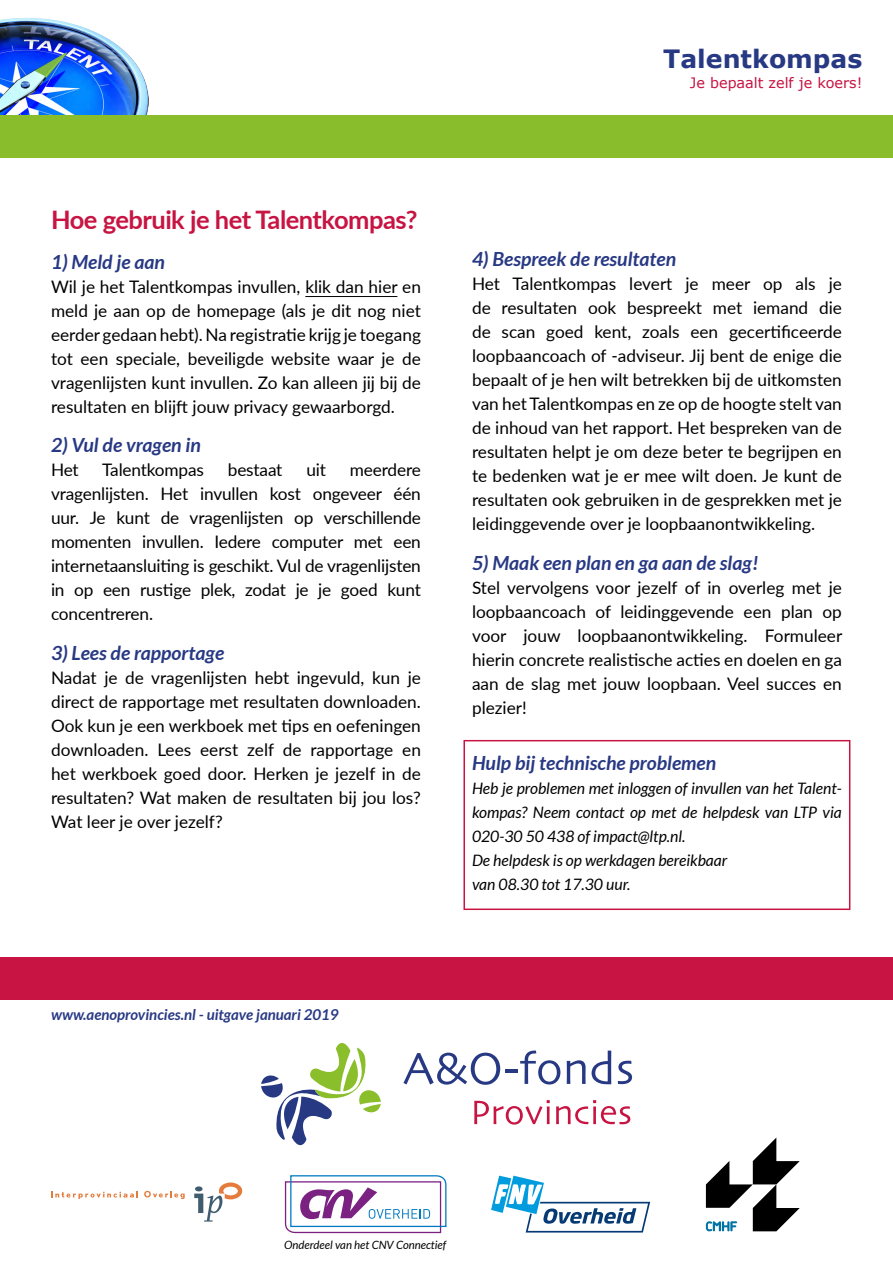
<style>
.page{position:relative;width:893px;height:1263px;background:#fff}
.page>*{position:absolute;margin:0;border:0;box-sizing:border-box;transform-origin:0 0}
.t1{font:700 25.5px "Lato";letter-spacing:-.02em;color:#c71442}
.t2{font:700 25.2px "Verdana";color:#283984}
.t3{font:italic 700 19.5px "Lato";color:#283984}
.t4{font:17.25px/24px "Lato";color:#000;text-align:justify}
.t5{font:italic 15.75px/24px "Lato";color:#000}
.t6{font:italic 700 15px "Lato";color:#283984}
.t7{font:14.4px "Verdana";color:#c71442}
.t8{font:italic 11.4px "Lato";color:#000}
</style>
<div class="page">
<hr style="left:305px;top:296px;width:92px;height:1px;background:#000">
<svg style="left:706px;top:1137px;width:94px;height:94px"></svg>
<svg style="left:285px;top:1175px;width:161px;height:58px"></svg>
<svg style="left:144px;top:1191px;width:41px;height:8px"></svg>
<svg style="left:51px;top:1191px;width:87px;height:8px"></svg>
<svg style="left:194px;top:1182px;width:48px;height:39px"></svg>
<svg style="left:491px;top:1175px;width:160px;height:58px"></svg>
<svg style="left:261px;top:1043px;width:120px;height:102px"></svg>
<svg style="left:403px;top:1050px;width:157px;height:35px"></svg>
<svg style="left:567px;top:1060px;width:19px;height:24px"></svg>
<svg style="left:592px;top:1050px;width:19px;height:34px"></svg>
<svg style="left:618px;top:1061px;width:14px;height:23px"></svg>
<svg style="left:474px;top:1100px;width:76px;height:24px"></svg>
<svg style="left:556px;top:1100px;width:74px;height:24px"></svg>
<img style="left:0;top:18px;width:149px;height:97px">
<div style="left:0;top:115px;width:893px;height:42px;background:#89bd2b"></div>
<div style="left:463px;top:740px;width:387px;height:170px;border:2px solid #c71442"></div>
<div style="left:0;top:957px;width:893px;height:42px;background:#c71442"></div>
<h1 class="t1" style="left:51px;top:201px;width:368px">Hoe gebruik je het Talentkompas?</h1>
<p class="t3" style="left:51px;top:250px;width:116px">1) Meld je aan</p>
<p class="t4" style="left:51px;top:273px;width:371px">Wil je het Talentkompas invullen, klik dan hier en meld je aan op de homepage (als je dit nog niet eerder gedaan hebt). Na registratie krijg je toegang tot een speciale, beveiligde website waar je de vragenlijsten kunt invullen. Zo kan alleen jij bij de resultaten en blijft jouw privacy gewaarborgd.</p>
<p class="t3" style="left:51px;top:434px;width:151px">2) Vul de vragen in</p>
<p class="t4" style="left:51px;top:457px;width:29px">Het</p>
<p class="t4" style="left:102px;top:457px;width:103px">Talentkompas</p>
<p class="t4" style="left:228px;top:457px;width:56px">bestaat</p>
<p class="t4" style="left:306px;top:457px;width:21px">uit</p>
<p class="t4" style="left:51px;top:457px;width:371px;text-indent:299px">meerdere vragenlijsten. Het invullen kost ongeveer één uur. Je kunt de vragenlijsten op verschillende momenten invullen. Iedere computer met een internetaansluiting is geschikt. Vul de vragenlijsten in op een rustige plek, zodat je je goed kunt concentreren.</p>
<p class="t3" style="left:51px;top:641px;width:175px">3) Lees de rapportage</p>
<p class="t4" style="left:51px;top:665px;width:371px">Nadat je de vragenlijsten hebt ingevuld, kun je direct de rapportage met resultaten downloaden.<br>Ook kun je een werkboek met tips en oefeningen downloaden. Lees eerst zelf de rapportage en het werkboek goed door. Herken je jezelf in de resultaten? Wat maken de resultaten bij jou los?<br>Wat leer je over jezelf?</p>
<p class="t6" style="left:51px;top:1006px;width:289px">www.aenoprovincies.nl - uitgave januari 2019</p>
<h2 class="t2" style="left:663px;top:41px;width:201px">Talentkompas</h2>
<p class="t7" style="left:690px;top:72px;width:174px">Je bepaalt zelf je koers!</p>
<p class="t3" style="left:472px;top:248px;width:206px">4) Bespreek de resultaten</p>
<p class="t4" style="left:472px;top:271px;width:371px">Het Talentkompas levert je meer op als je de resultaten ook bespreekt met iemand die de scan goed kent, zoals een gecertificeerde loopbaancoach of -adviseur. Jij bent de enige die bepaalt of je hen wilt betrekken bij de uitkomsten van het Talentkompas en ze op de hoogte stelt van de inhoud van het rapport. Het bespreken van de resultaten helpt je om deze beter te begrijpen en te bedenken wat je er mee wilt doen. Je kunt de resultaten ook gebruiken in de gesprekken met je leidinggevende over je loopbaanontwikkeling.</p>
<p class="t3" style="left:472px;top:552px;width:288px">5) Maak een plan en ga aan de slag!</p>
<p class="t4" style="left:472px;top:575px;width:372px">Stel vervolgens voor jezelf of in overleg met je loopbaancoach of leidinggevende een plan op voor jouw loopbaanontwikkeling. Formuleer hierin concrete realistische acties en doelen en ga aan de slag met jouw loopbaan. Veel succes en plezier!</p>
<p class="t3" style="left:472px;top:751px;width:246px">Hulp bij technische problemen</p>
<p class="t5" style="left:472px;top:776px;width:371px">Heb je problemen met inloggen of invullen van het Talent&shy;kompas? Neem contact op met de helpdesk van LTP via 020-30 50 438 of impact@ltp.nl.<br>De helpdesk is op werkdagen bereikbaar<br>van 08.30 tot 17.30 uur.</p>
<p class="t8" style="left:284px;top:1238px;width:164px">Onderdeel van het CNV Connectief</p>
</div>
